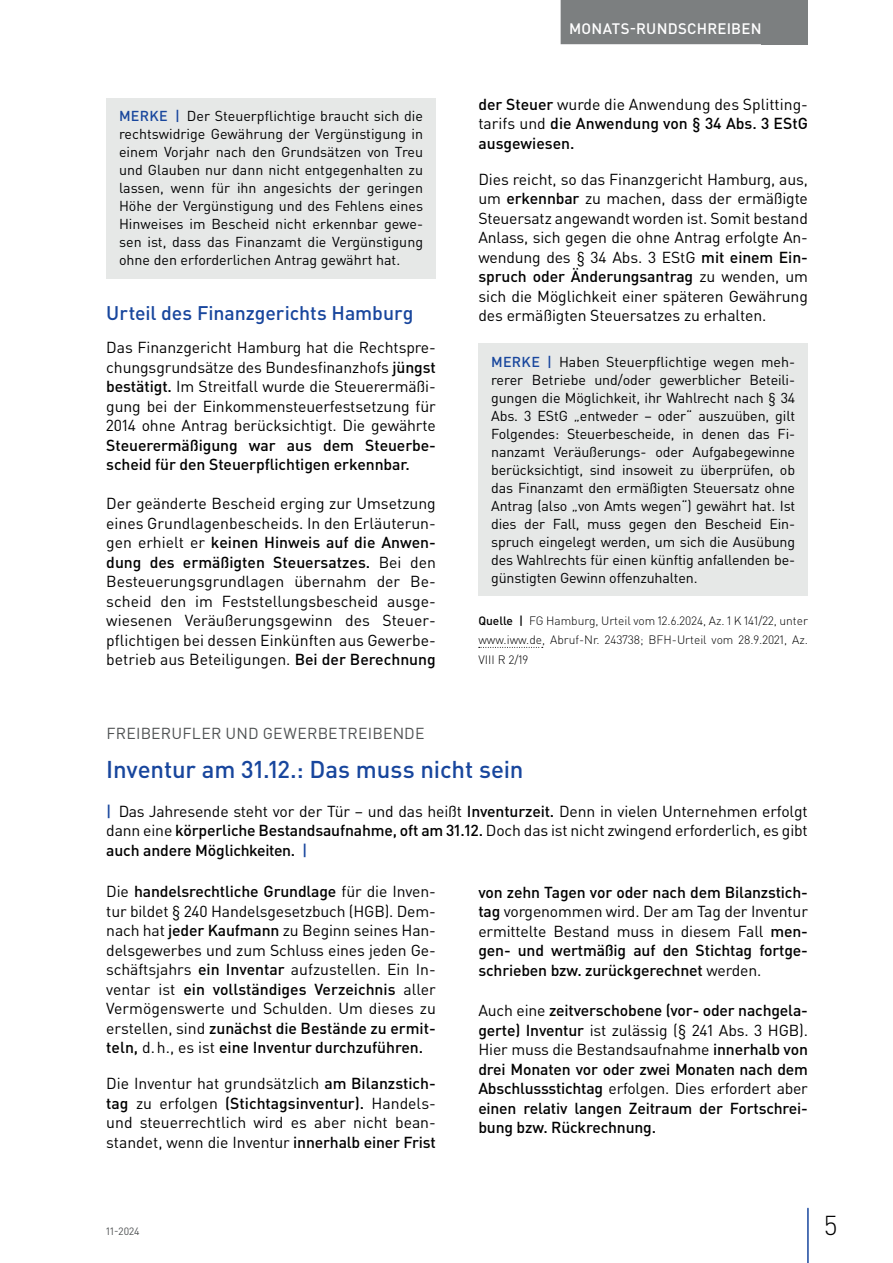
<style>
.page{position:relative;width:893px;height:1263px;background:#fff}
.page>*{position:absolute;margin:0;border:0;box-sizing:border-box;transform-origin:0 0}
.t1{font:300 27px "DIN Pro";color:#000001}
.t2{font:500 24px "DIN Pro";letter-spacing:-.005em;color:#18469d}
.t3{font:500 19.5px "DIN Pro";letter-spacing:-.005em;color:#18469d}
.t4{font:15.75px/19.5px "DIN Pro";letter-spacing:-.005em;color:#000001;text-align:justify}
.t5{font:500 15.75px/19.5px "DIN Pro";letter-spacing:-.01em;color:#000001;text-align:justify}
.t6{font:15.75px "DIN Pro";letter-spacing:.015em;color:#4f5253}
.t7{font:500 15px "DIN Pro";letter-spacing:.015em;color:#fff}
.t8{font:14.25px/18px "DIN Pro";letter-spacing:-.01em;color:#000001;text-align:justify}
.t9{font:300 12px/19.5px "DIN Pro";color:#000001;text-align:justify}
.t10{font:10.5px "DIN Pro";color:#4f5253}
.s1{font-weight:500;color:#18469d}
.s2{font-weight:500}
.s3{font-weight:400}
</style>
<div class="page">
<div style="left:762px;top:0;width:46px;height:44px;background:#7c7f80"></div>
<hr style="left:807px;top:1208px;width:2px;height:55px;background:#18469d">
<div style="left:561px;top:0;width:209px;height:44px;background:#7c7f80"></div>
<div style="left:106px;top:98px;width:330px;height:180px;background:#e6e8e7"></div>
<svg style="left:479px;top:647px;width:64px;height:1px"></svg>
<div style="left:478px;top:343px;width:330px;height:253px;background:#e6e8e7"></div>
<p class="t8" style="left:119px;top:107px;width:306px"><span class="s1">MERKE |</span> Der Steuerpflichtige braucht sich die rechtswidrige Gewährung der Vergünstigung in einem Vorjahr nach den Grundsätzen von Treu und Glauben nur dann nicht entgegenhalten zu lassen, wenn für ihn angesichts der geringen Höhe der Vergünstigung und des Fehlens eines Hinweises im Bescheid nicht erkennbar gewe&shy;sen ist, dass das Finanzamt die Vergünstigung ohne den erforderlichen Antrag gewährt hat.</p>
<p class="t3" style="left:106px;top:300px;width:309px">Urteil des Finanzgerichts Hamburg</p>
<p class="t4" style="left:106px;top:337px;width:331px">Das Finanzgericht Hamburg hat die Rechtspre&shy;chungsgrundsätze des Bundesfinanzhofs <span class="s2">jüngst bestätigt.</span> Im Streitfall wurde die Steuerermäßi&shy;gung bei der Einkommensteuerfestsetzung für 2014 ohne Antrag berücksichtigt. Die gewährte</p>
<p class="t5" style="left:106px;top:435px;width:331px">Steuerermäßigung war aus dem Steuerbe&shy;scheid für den Steuerpflichtigen erkennbar.</p>
<p class="t4" style="left:106px;top:493px;width:331px">Der geänderte Bescheid erging zur Umsetzung eines Grundlagenbescheids. In den Erläuterun&shy;gen erhielt er <span class="s2">keinen Hinweis auf die Anwen&shy;dung des ermäßigten Steuersatzes.</span> Bei den Besteuerungsgrundlagen übernahm der Be&shy;scheid den im Feststellungsbescheid ausge&shy;wiesenen Veräußerungsgewinn des Steuer&shy;pflichtigen bei dessen Einkünften aus Gewerbe&shy;betrieb aus Beteiligungen. <span class="s2">Bei der Berechnung</span></p>
<p class="t7" style="left:569px;top:18px;width:194px">MONATS-RUNDSCHREIBEN</p>
<p class="t5" style="left:478px;top:94px;width:331px">der Steuer <span class="s3">wurde die Anwendung des Splitting&shy;tarifs und</span> die Anwendung von § 34 Abs. 3 EStG ausgewiesen.</p>
<p class="t4" style="left:478px;top:169px;width:331px">Dies reicht, so das Finanzgericht Hamburg, aus, um <span class="s2">erkennbar</span> zu machen, dass der ermäßigte Steuersatz angewandt worden ist. Somit bestand Anlass, sich gegen die ohne Antrag erfolgte An&shy;wendung des § 34 Abs. 3 EStG <span class="s2">mit einem Ein&shy;spruch oder Änderungsantrag</span> zu wenden, um sich die Möglichkeit einer späteren Gewährung des ermäßigten Steuersatzes zu erhalten.</p>
<p class="t8" style="left:491px;top:352px;width:306px"><span class="s1">MERKE |</span> Haben Steuerpflichtige wegen meh&shy;rerer Betriebe und/oder gewerblicher Beteili&shy;gungen die Möglichkeit, ihr Wahlrecht nach § 34<br>Abs. 3 EStG „entweder – oder“ auszuüben, gilt Folgendes: Steuerbescheide, in denen das Fi&shy;nanzamt Veräußerungs- oder Aufgabegewinne berücksichtigt, sind insoweit zu überprüfen, ob das Finanzamt den ermäßigten Steuersatz ohne Antrag (also „von Amts wegen“) gewährt hat. Ist dies der Fall, muss gegen den Bescheid Ein&shy;spruch eingelegt werden, um sich die Ausübung des Wahlrechts für einen künftig anfallenden be&shy;günstigten Gewinn offenzuhalten.</p>
<p class="t9" style="left:478px;top:610px;width:331px"><span class="s2">Quelle |</span> FG Hamburg, Urteil vom 12.6.2024, Az. 1 K 141/22, unter www.iww.de, Abruf-Nr. 243738; BFH-Urteil vom 28.9.2021, Az.<br>VIII R 2/19</p>
<p class="t6" style="left:106px;top:722px;width:320px">FREIBERUFLER UND GEWERBETREIBENDE</p>
<h2 class="t2" style="left:106px;top:753px;width:419px">Inventur am 31.12.: Das muss nicht sein</h2>
<p class="t4" style="left:106px;top:801px;width:703px"><span class="s1">|</span> Das Jahresende steht vor der Tür – und das heißt <span class="s2">Inventurzeit.</span> Denn in vielen Unternehmen erfolgt dann eine <span class="s2">körperliche Bestandsaufnahme, oft am 31.12.</span> Doch das ist nicht zwingend erforderlich, es gibt <span class="s2">auch andere Möglichkeiten.</span> <span class="s1">|</span></p>
<p class="t4" style="left:106px;top:881px;width:331px">Die <span class="s2">handelsrechtliche Grundlage</span> für die Inven&shy;tur bildet § 240 Handelsgesetzbuch (HGB). Dem&shy;nach hat <span class="s2">jeder Kaufmann</span> zu Beginn seines Han&shy;delsgewerbes und zum Schluss eines jeden Ge&shy;schäftsjahrs <span class="s2">ein Inventar</span> aufzustellen. Ein In&shy;ventar ist <span class="s2">ein vollständiges Verzeichnis</span> aller Vermögenswerte und Schulden. Um dieses zu erstellen, sind <span class="s2">zunächst die Bestände zu ermit&shy;teln,</span> d.h., es ist <span class="s2">eine Inventur durchzuführen.</span></p>
<p class="t4" style="left:106px;top:1073px;width:331px">Die Inventur hat grundsätzlich <span class="s2">am Bilanzstich&shy;tag</span> zu erfolgen <span class="s2">(Stichtagsinventur).</span> Handels&shy;und steuerrechtlich wird es aber nicht bean&shy;standet, wenn die Inventur <span class="s2">innerhalb einer Frist</span></p>
<p class="t5" style="left:478px;top:881px;width:331px">von zehn Tagen vor oder nach dem Bilanzstich&shy;tag <span class="s3">vorgenommen wird. Der am Tag der Inventur ermittelte Bestand muss in diesem Fall</span> men&shy;gen- und wertmäßig auf den Stichtag fortge&shy;schrieben bzw. zurückgerechnet <span class="s3">werden.</span></p>
<p class="t5" style="left:478px;top:1000px;width:331px"><span class="s3">Auch eine</span> zeitverschobene (vor- oder nachgela&shy;gerte) Inventur <span class="s3">ist zulässig (§ 241 Abs. 3 HGB).<br>Hier muss die Bestandsaufnahme</span> innerhalb von drei Monaten vor oder zwei Monaten nach dem Abschlussstichtag <span class="s3">erfolgen. Dies erfordert aber </span>einen relativ langen Zeitraum der Fortschrei&shy;bung bzw. Rückrechnung.</p>
<p class="t10" style="left:106px;top:1224px;width:35px">11-2024</p>
<h1 class="t1" style="left:824px;top:1207px;width:15px">5</h1>
</div>
